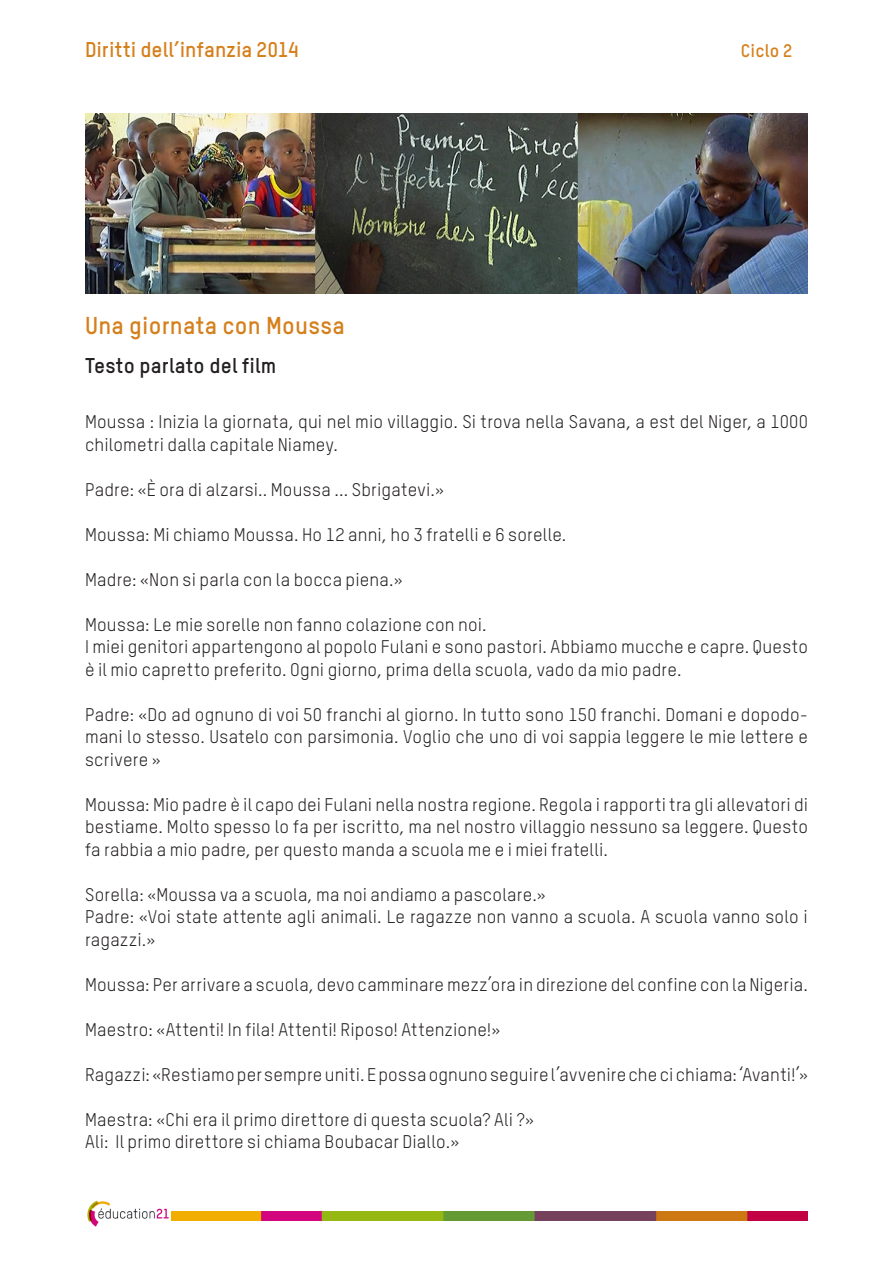
<style>
.page{position:relative;width:893px;height:1263px;background:#fff}
.page>*{position:absolute;margin:0;border:0;box-sizing:border-box;transform-origin:0 0}
._3_Angaben{font:700 24px "TSTARPRO";letter-spacing:.01em;color:#d6801c}
._1_Seitentitel_Grana{font:700 21px "TSTARPRO";color:#d6801c}
._3_Angaben-2{font:700 21px "TSTARPRO";letter-spacing:.01em;color:#231f20}
._7_Grundschrift_TSta{font:18px/22.5px "TSTARPRO";letter-spacing:.01em;color:#231f20}
._1_Seitentitel_Grana-2{font:700 18px "TSTARPRO";letter-spacing:.01em;color:#d6801c}
</style>
<div class="page">
<img style="left:171px;top:1212px;width:637px;height:8px">
<img style="left:87px;top:1200px;width:82px;height:26px">
<img style="left:85px;top:113px;width:723px;height:180px">
<p class="_1_Seitentitel_Grana" style="left:85px;top:36px;width:215px">Diritti dell’infanzia 2014</p>
<p class="_1_Seitentitel_Grana-2" style="left:741px;top:39px;width:53px">Ciclo 2</p>
<p class="_3_Angaben" style="left:85px;top:310px;width:261px">Una giornata con Moussa</p>
<p class="_3_Angaben-2" style="left:85px;top:352px;width:193px">Testo parlato del film</p>
<p class="_7_Grundschrift_TSta" style="left:85px;top:410px;width:724px">Moussa : Inizia la giornata, qui nel mio villaggio. Si trova nella Savana, a est del Niger, a 1000 chilometri dalla capitale Niamey.</p>
<p class="_7_Grundschrift_TSta" style="left:85px;top:478px;width:361px">Padre: «È ora di alzarsi.. Moussa ... Sbrigatevi.»</p>
<p class="_7_Grundschrift_TSta" style="left:85px;top:523px;width:483px">Moussa: Mi chiamo Moussa. Ho 12 anni, ho 3 fratelli e 6 sorelle.</p>
<p class="_7_Grundschrift_TSta" style="left:85px;top:568px;width:319px">Madre: «Non si parla con la bocca piena.»</p>
<p class="_7_Grundschrift_TSta" style="left:85px;top:613px;width:403px">Moussa: Le mie sorelle non fanno colazione con noi.</p>
<p class="_7_Grundschrift_TSta" style="left:85px;top:635px;width:724px">I miei genitori appartengono al popolo Fulani e sono pastori. Abbiamo mucche e capre. Questo è il mio capretto preferito. Ogni giorno, prima della scuola, vado da mio padre.</p>
<p class="_7_Grundschrift_TSta" style="left:85px;top:703px;width:724px;text-align:justify">Padre: «Do ad ognuno di voi 50 franchi al giorno. In tutto sono 150 franchi. Domani e dopodo&shy;mani lo stesso. Usatelo con parsimonia. Voglio che uno di voi sappia leggere le mie lettere e scrivere »</p>
<p class="_7_Grundschrift_TSta" style="left:85px;top:793px;width:724px;text-align:justify">Moussa: Mio padre è il capo dei Fulani nella nostra regione. Regola i rapporti tra gli allevatori di bestiame. Molto spesso lo fa per iscritto, ma nel nostro villaggio nessuno sa leggere. Questo fa rabbia a mio padre, per questo manda a scuola me e i miei fratelli.</p>
<p class="_7_Grundschrift_TSta" style="left:85px;top:883px;width:462px">Sorella: «Moussa va a scuola, ma noi andiamo a pascolare.»</p>
<p class="_7_Grundschrift_TSta" style="left:85px;top:905px;width:724px">Padre: «Voi state attente agli animali. Le ragazze non vanno a scuola. A scuola vanno solo i ragazzi.»</p>
<p class="_7_Grundschrift_TSta" style="left:85px;top:973px;width:724px">Moussa: Per arrivare a scuola, devo camminare mezz’ora in direzione del confine con la Nigeria.</p>
<p class="_7_Grundschrift_TSta" style="left:85px;top:1018px;width:417px">Maestro: «Attenti! In fila! Attenti! Riposo! Attenzione!»</p>
<p class="_7_Grundschrift_TSta" style="left:85px;top:1063px;width:724px">Ragazzi: «Restiamo per sempre uniti. E possa ognuno seguire l’avvenire che ci chiama: ‘Avanti!’»</p>
<p class="_7_Grundschrift_TSta" style="left:85px;top:1108px;width:451px">Maestra: «Chi era il primo direttore di questa scuola? Ali ?»</p>
<p class="_7_Grundschrift_TSta" style="left:85px;top:1130px;width:376px">Ali: Il primo direttore si chiama Boubacar Diallo.»</p>
</div>
